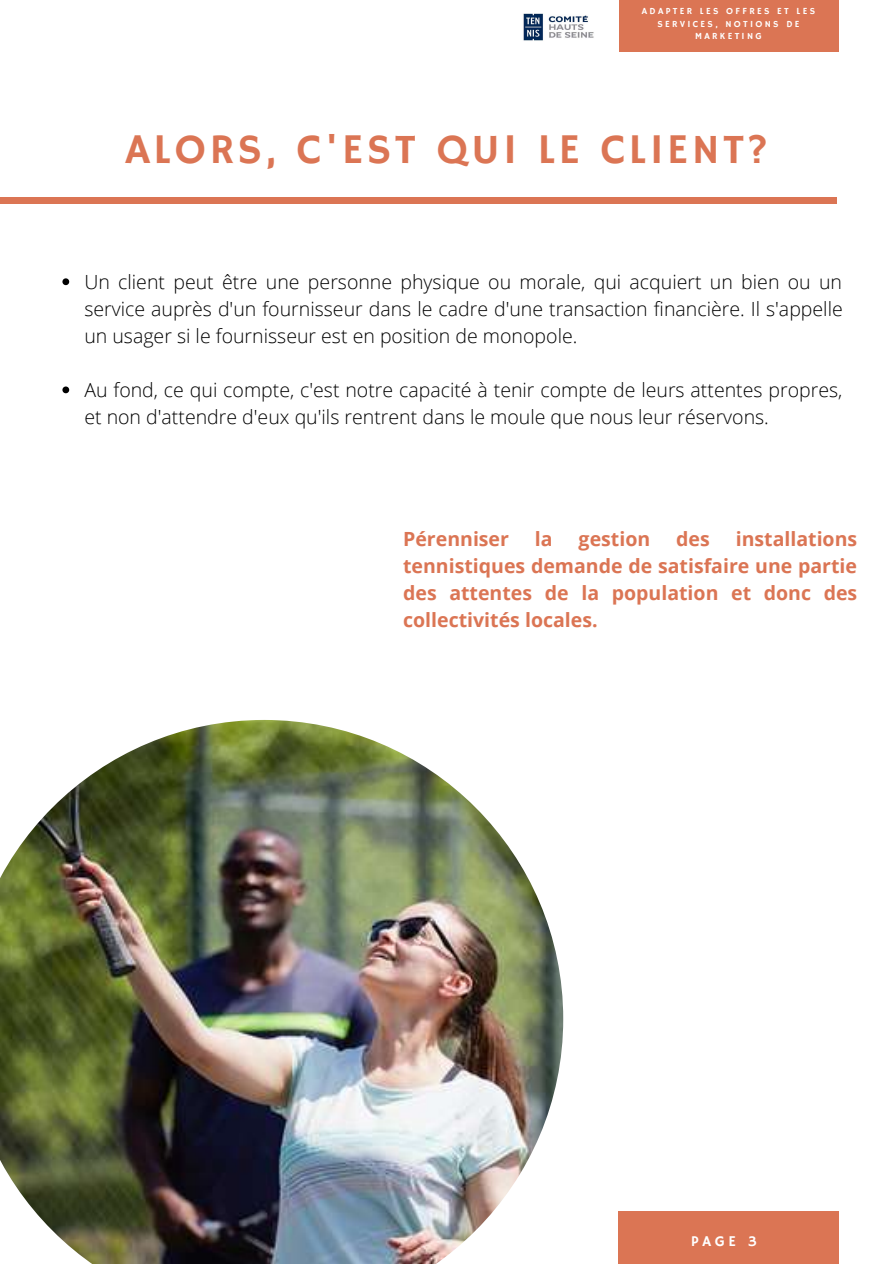
<style>
.page{position:relative;width:894px;height:1264px;background:#fff}
.page>*{position:absolute;margin:0;border:0;box-sizing:border-box;transform-origin:0 0}
.t1{font:42.15px "Hammersmith One";letter-spacing:.08em;color:#db7554}
.t2{font:300 19.5px/27px "Open Sans";color:#000;text-align:justify}
.t3{font:700 19.5px/27px "Open Sans";color:#db7554;text-align:justify}
.t4{font:14.85px "Hammersmith One";color:#fff}
.t5{font:9.3px/12.3px "Hammersmith One";letter-spacing:.25em;color:#fff;text-align:center}
</style>
<div class="page">
<div style="left:0;top:197px;width:836px;height:7px;background:#db7554"></div>
<div style="left:617px;top:0;width:221px;height:52px;background:#db7554"></div>
<div style="left:617px;top:1211px;width:221px;height:52px;background:#db7554"></div>
<img style="left:523px;top:13px;width:71px;height:28px">
<img style="left:0;top:720px;width:563px;height:543px">
<svg style="left:62px;top:278px;width:7px;height:7px"></svg>
<svg style="left:62px;top:386px;width:7px;height:7px"></svg>
<p class="t5" style="left:641px;top:6px;width:175px">ADAPTER LES OFFRES ET LES<br>SERVICES, NOTIONS DE<br>MARKETING</p>
<h1 class="t1" style="left:126px;top:125px;width:644px">ALORS, C'EST QUI LE CLIENT?</h1>
<p class="t2" style="left:84px;top:267px;width:759px">Un client peut être une personne physique ou morale, qui acquiert un bien ou un service auprès d'un fournisseur dans le cadre d'une transaction financière. Il s'appelle un usager si le fournisseur est en position de monopole.</p>
<p class="t2" style="left:84px;top:375px;width:759px">Au fond, ce qui compte, c'est notre capacité à tenir compte de leurs attentes propres, et non d'attendre d'eux qu'ils rentrent dans le moule que nous leur réservons.</p>
<p class="t3" style="left:403px;top:525px;width:107px">Pérenniser</p>
<p class="t3" style="left:535px;top:525px;width:19px">la</p>
<p class="t3" style="left:578px;top:525px;width:73px">gestion</p>
<p class="t3" style="left:676px;top:525px;width:35px">des</p>
<p class="t3" style="left:403px;top:525px;width:455px;text-indent:332px">installations tennistiques demande de satisfaire une partie des attentes de la population et donc des collectivités locales.</p>
<p class="t4" style="left:691px;top:1232px;width:67px">PAGE 3</p>
</div>
